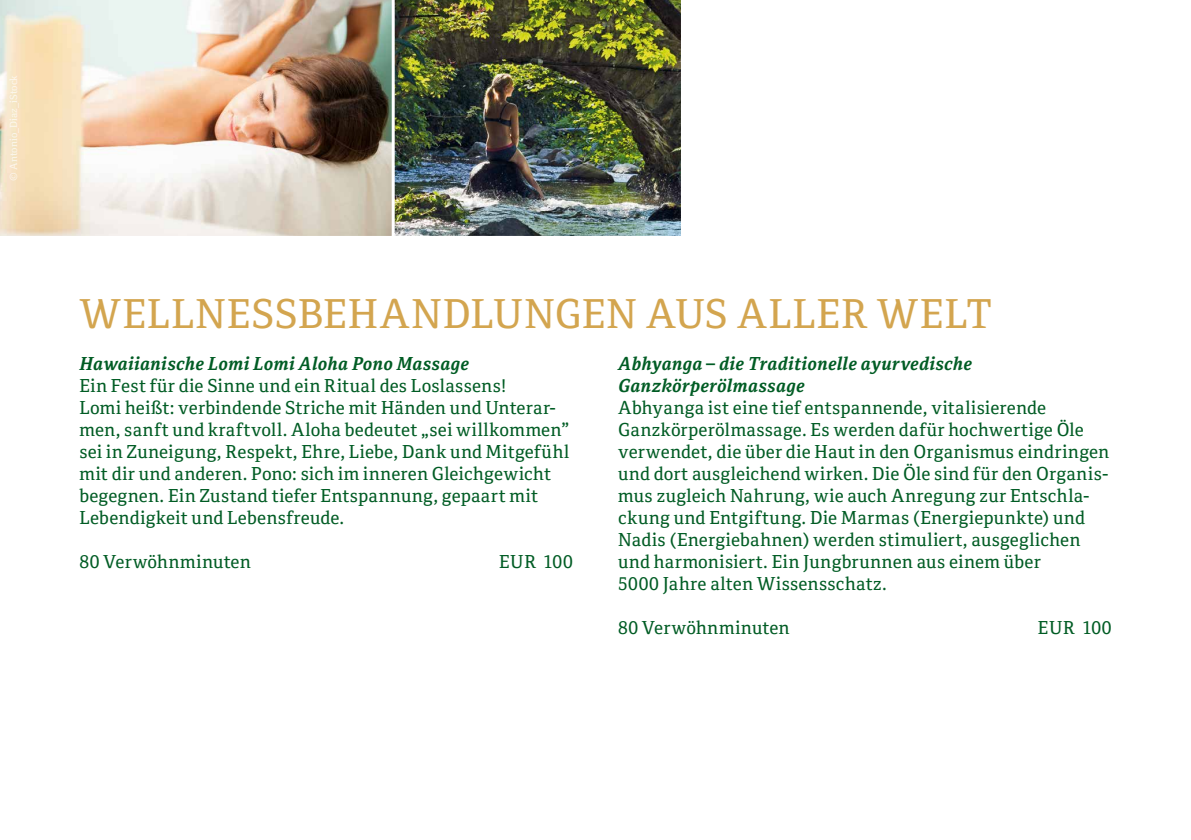
<style>
.page{position:relative;width:1191px;height:840px;background:#fff}
.page>*{position:absolute;margin:0;border:0;box-sizing:border-box;transform-origin:0 0}
.t1{font:40px "Cordale Corp";letter-spacing:.02em;color:#d3a54f}
.t2{font:18px/22px "Cordale Corp";letter-spacing:.02em;color:#005c24}
.t3{font:italic 700 18px/22px "Cordale Corp";letter-spacing:.015em;color:#005c24}
.t4{font:10px "Cordale Corp";color:#fff}
</style>
<div class="page">
<img style="left:395px;top:0;width:286px;height:236px">
<img style="left:0;top:0;width:395px;height:236px">
<p class="t4" style="left:7px;top:180px;width:107px;rotate:-90deg">© Antonio_Diaz_iStock</p>
<h1 class="t1" style="left:79px;top:289px;width:914px">WELLNESSBEHANDLUNGEN AUS ALLER WELT</h1>
<p class="t3" style="left:79px;top:353px;width:391px">Hawaiianische Lomi Lomi Aloha Pono Massage</p>
<p class="t2" style="left:79px;top:374px;width:491px">Ein Fest für die Sinne und ein Ritual des Loslassens!<br>Lomi heißt: verbindende Striche mit Händen und Unterar&shy;men, sanft und kraftvoll. Aloha bedeutet „sei willkommen” sei in Zuneigung, Respekt, Ehre, Liebe, Dank und Mitgefühl mit dir und anderen. Pono: sich im inneren Gleichgewicht begegnen. Ein Zustand tiefer Entspannung, gepaart mit Lebendigkeit und Lebensfreude.</p>
<p class="t2" style="left:79px;top:550px;width:173px">80 Verwöhnminuten</p>
<p class="t2" style="left:499px;top:550px;width:75px">EUR 100</p>
<p class="t3" style="left:618px;top:353px;width:355px">Abhyanga – die Traditionelle ayurvedische<br>Ganzkörperölmassage</p>
<p class="t2" style="left:618px;top:396px;width:493px">Abhyanga ist eine tief entspannende, vitalisierende Ganzkörperölmassage. Es werden dafür hochwertige Öle verwendet, die über die Haut in den Organismus eindringen und dort ausgleichend wirken. Die Öle sind für den Organis&shy;mus zugleich Nahrung, wie auch Anregung zur Entschla&shy;ckung und Entgiftung. Die Marmas (Energiepunkte) und Nadis (Energiebahnen) werden stimuliert, ausgeglichen und harmonisiert. Ein Jungbrunnen aus einem über<br>5000 Jahre alten Wissensschatz.</p>
<p class="t2" style="left:618px;top:616px;width:173px">80 Verwöhnminuten</p>
<p class="t2" style="left:1037px;top:616px;width:75px">EUR 100</p>
</div>
